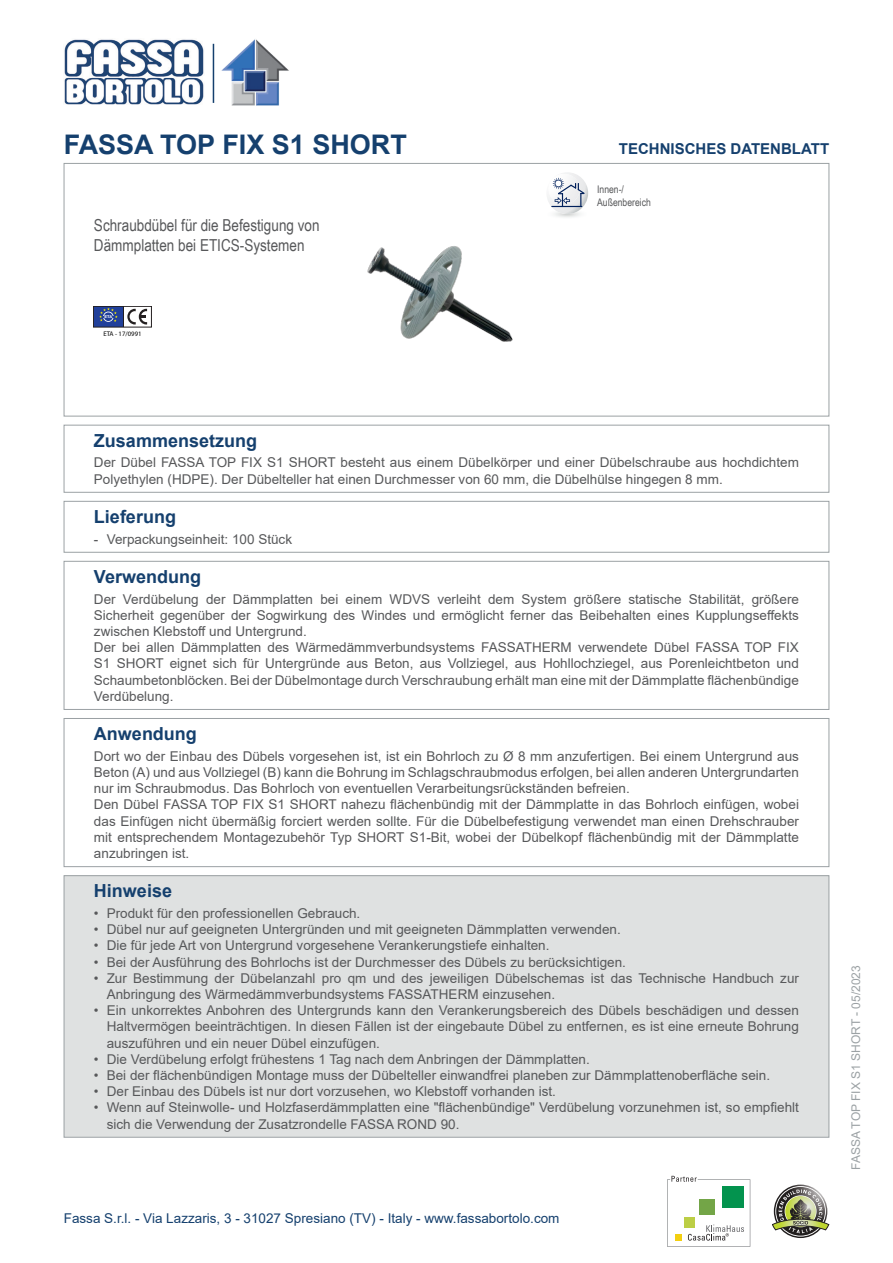
<style>
.page{position:relative;width:893px;height:1263px;background:#fff}
.page>*{position:absolute;margin:0;border:0;box-sizing:border-box;transform-origin:0 0}
.Sottotitolo{font:700 27px "Arial";color:#15406e}
.Titolo{font:700 18px "Arial";color:#15406e}
.Descrizione{font:16.5px/19.8px "Arial Narrow";color:#57585a}
.Scheda_Tecnica{font:700 15px "Arial";color:#15406e}
.Applicazione{font:13.5px/16.2px "Arial";color:#57585a;text-align:justify}
.Impiego{font:13.5px/16.2px "Arial";color:#57585a;text-align:justify}
.Composizione{font:13.5px/16.2px "Arial";color:#57585a}
.t1{font:13.5px "Arial";color:#15406e}
.t2{font:12px "Arial";color:#9ba1a4}
.Frase{font:10.5px/12.6px "Arial Narrow";color:#57585a}
.t3{font:6.75px "Myriad Pro";color:#000}
.t4{font:700 3.9px "Helvetica Neue LT Pro";color:#fff;scale:1.06 1}
</style>
<div class="page">
<div style="left:94px;top:306px;width:29px;height:21px;background:#21409a"></div>
<div style="left:93px;top:306px;width:59px;height:21px;border:1px solid #231f20"></div>
<svg style="left:99px;top:306px;width:48px;height:21px"></svg>
<img style="left:367px;top:246px;width:146px;height:96px">
<svg style="left:547px;top:172px;width:41px;height:42px"></svg>
<hr style="left:551px;top:206px;width:31px;height:1px;background:#00205b">
<div style="left:64px;top:163px;width:765px;height:253px;border:1px solid #9ba1a4"></div>
<div style="left:64px;top:425px;width:765px;height:67px;border:1px solid #9ba1a4"></div>
<div style="left:64px;top:501px;width:765px;height:51px;border:1px solid #9ba1a4"></div>
<div style="left:64px;top:561px;width:765px;height:149px;border:1px solid #9ba1a4"></div>
<div style="left:64px;top:718px;width:765px;height:149px;border:1px solid #9ba1a4"></div>
<div style="left:64px;top:876px;width:765px;height:261px;background:#dfe1e1"></div>
<div style="left:64px;top:875px;width:765px;height:262px;border:1px solid #9ba1a4"></div>
<svg style="left:667px;top:1176px;width:83px;height:71px"></svg>
<svg style="left:772px;top:1186px;width:57px;height:50px"></svg>
<img style="left:64px;top:39px;width:140px;height:66px">
<hr style="left:213px;top:44px;width:1px;height:59px;background:#15406e">
<img style="left:221px;top:39px;width:68px;height:67px">
<p class="Sottotitolo" style="left:64px;top:126px;width:345px">FASSA TOP FIX S1 SHORT</p>
<p class="Scheda_Tecnica" style="left:619px;top:138px;width:212px">TECHNISCHES DATENBLATT</p>
<p class="Descrizione" style="left:94px;top:214px;width:227px">Schraubdübel für die Befestigung von<br>Dämmplatten bei ETICS-Systemen</p>
<p class="t4" style="left:104px;top:314px;width:9px">ETA</p>
<p class="t3" style="left:103px;top:330px;width:40px">ETA - 17/0991</p>
<p class="Frase" style="left:597px;top:183px;width:55px">Innen-/<br>Außenbereich</p>
<p class="Titolo" style="left:94px;top:428px;width:165px">Zusammensetzung</p>
<p class="Composizione" style="left:94px;top:454px;width:706px">Der Dübel FASSA TOP FIX S1 SHORT besteht aus einem Dübelkörper und einer Dübelschraube aus hochdichtem<br>Polyethylen (HDPE). Der Dübelteller hat einen Durchmesser von 60 mm, die Dübelhülse hingegen 8 mm.</p>
<p class="Titolo" style="left:94px;top:504px;width:84px">Lieferung</p>
<p class="Applicazione" style="left:94px;top:531px;width:200px">- Verpackungseinheit: 100 Stück</p>
<p class="Titolo" style="left:94px;top:564px;width:109px">Verwendung</p>
<p class="Impiego" style="left:94px;top:591px;width:706px">Der Verdübelung der Dämmplatten bei einem WDVS verleiht dem System größere statische Stabilität, größere Sicherheit gegenüber der Sogwirkung des Windes und ermöglicht ferner das Beibehalten eines Kupplungseffekts zwischen Klebstoff und Untergrund.</p>
<p class="Impiego" style="left:94px;top:639px;width:706px">Der bei allen Dämmplatten des Wärmedämmverbundsystems FASSATHERM verwendete Dübel FASSA TOP FIX S1 SHORT eignet sich für Untergründe aus Beton, aus Vollziegel, aus Hohllochziegel, aus Porenleichtbeton und Schaumbetonblöcken. Bei der Dübelmontage durch Verschraubung erhält man eine mit der Dämmplatte flächenbündige Verdübelung.</p>
<p class="Titolo" style="left:94px;top:721px;width:104px">Anwendung</p>
<p class="Applicazione" style="left:94px;top:748px;width:706px">Dort wo der Einbau des Dübels vorgesehen ist, ist ein Bohrloch zu Ø 8 mm anzufertigen. Bei einem Untergrund aus Beton (A) und aus Vollziegel (B) kann die Bohrung im Schlagschraubmodus erfolgen, bei allen anderen Untergrundarten nur im Schraubmodus. Das Bohrloch von eventuellen Verarbeitungsrückständen befreien.</p>
<p class="Applicazione" style="left:94px;top:796px;width:706px">Den Dübel FASSA TOP FIX S1 SHORT nahezu flächenbündig mit der Dämmplatte in das Bohrloch einfügen, wobei das Einfügen nicht übermäßig forciert werden sollte. Für die Dübelbefestigung verwendet man einen Drehschrauber mit entsprechendem Montagezubehör Typ SHORT S1-Bit, wobei der Dübelkopf flächenbündig mit der Dämmplatte anzubringen ist.</p>
<p class="Titolo" style="left:94px;top:878px;width:80px">Hinweise</p>
<p class="Applicazione" style="left:94px;top:905px;width:268px">• Produkt für den professionellen Gebrauch.</p>
<p class="Applicazione" style="left:94px;top:921px;width:528px">• Dübel nur auf geeigneten Untergründen und mit geeigneten Dämmplatten verwenden.</p>
<p class="Applicazione" style="left:94px;top:937px;width:457px">• Die für jede Art von Untergrund vorgesehene Verankerungstiefe einhalten.</p>
<p class="Applicazione" style="left:94px;top:953px;width:533px">• Bei der Ausführung des Bohrlochs ist der Durchmesser des Dübels zu berücksichtigen.</p>
<p class="Applicazione" style="left:107px;top:970px;width:694px;text-indent:-13px">• Zur Bestimmung der Dübelanzahl pro qm und des jeweiligen Dübelschemas ist das Technische Handbuch zur<br>Anbringung des Wärmedämmverbundsystems FASSATHERM einzusehen.</p>
<p class="Applicazione" style="left:107px;top:1002px;width:694px;text-indent:-13px">• Ein unkorrektes Anbohren des Untergrunds kann den Verankerungsbereich des Dübels beschädigen und dessen Haltvermögen beeinträchtigen. In diesen Fällen ist der eingebaute Dübel zu entfernen, es ist eine erneute Bohrung auszuführen und ein neuer Dübel einzufügen.</p>
<p class="Applicazione" style="left:94px;top:1051px;width:497px">• Die Verdübelung erfolgt frühestens 1 Tag nach dem Anbringen der Dämmplatten.</p>
<p class="Applicazione" style="left:94px;top:1067px;width:678px">• Bei der flächenbündigen Montage muss der Dübelteller einwandfrei planeben zur Dämmplattenoberfläche sein.</p>
<p class="Applicazione" style="left:94px;top:1083px;width:463px">• Der Einbau des Dübels ist nur dort vorzusehen, wo Klebstoff vorhanden ist.</p>
<p class="Applicazione" style="left:107px;top:1099px;width:694px;text-indent:-13px">• Wenn auf Steinwolle- und Holzfaserdämmplatten eine "flächenbündige" Verdübelung vorzunehmen ist, so empfiehlt sich die Verwendung der Zusatzrondelle FASSA ROND 90.</p>
<p class="t1" style="left:64px;top:1208px;width:497px">Fassa S.r.l. - Via Lazzaris, 3 - 31027 Spresiano (TV) - Italy - www.fassabortolo.com</p>
<p class="t2" style="left:848px;top:1170px;width:206px;rotate:-90deg">FASSA TOP FIX S1 SHORT - 05/2023</p>
</div>
